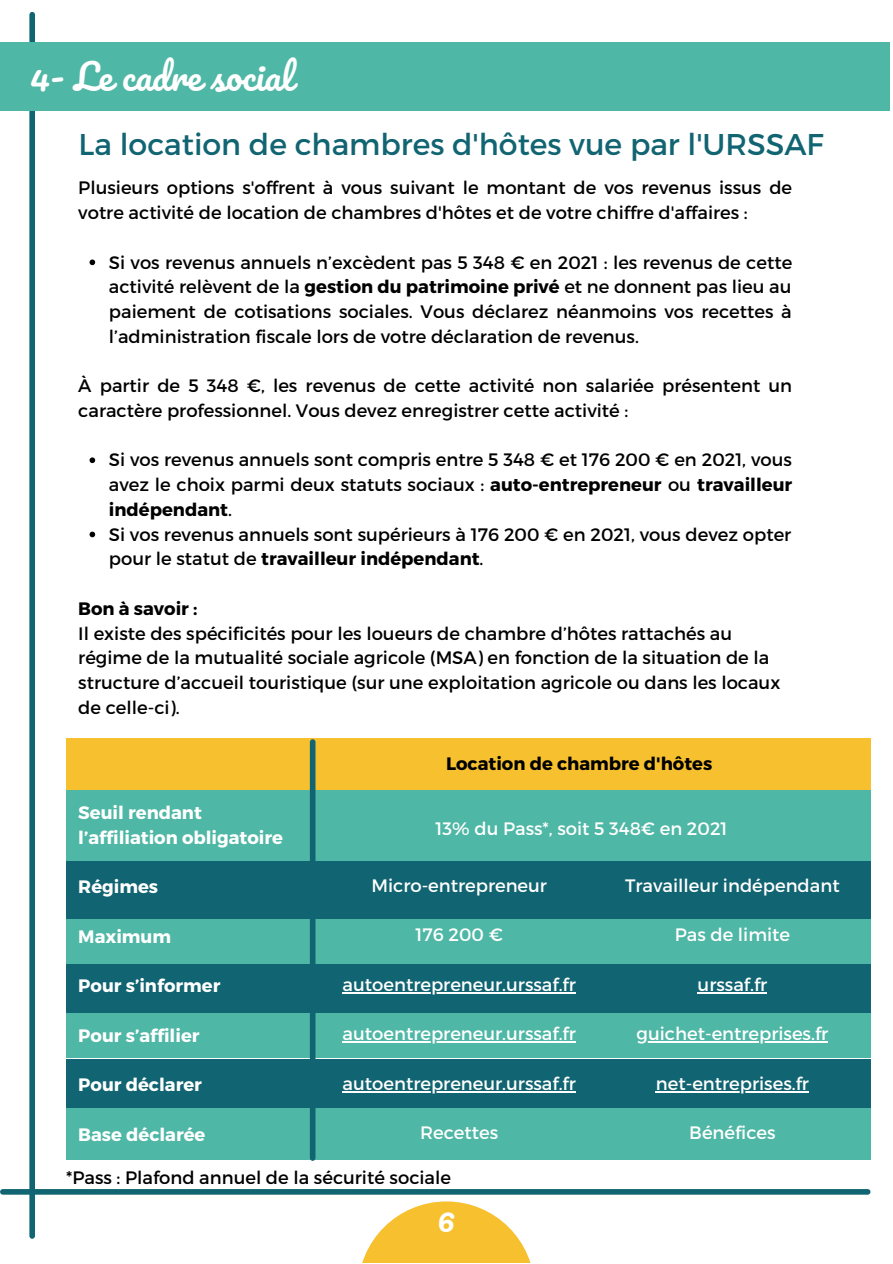
<style>
.page{position:relative;width:893px;height:1264px;background:#fff}
.page>*{position:absolute;margin:0;border:0;box-sizing:border-box;transform-origin:0 0}
.t1{font:36px "Pacifico";color:#fff}
.t2{font:33px "Pacifico";color:#fff}
.t3{font:30px "Montserrat";color:#116471}
.t4{font:18px/24.8px "Montserrat";color:#000}
.t5{font:18px "Montserrat";color:#fff}
.t6{font:700 18px/24.8px "Montserrat";color:#fff}
.t7{font:700 18px "Montserrat";color:#000}
.s1{font-weight:700}
</style>
<div class="page">
<div style="left:29px;top:15px;width:6px;height:1220px;background:#116471"></div>
<svg style="left:362px;top:1201px;width:168px;height:61px;fill:#f6c02e"></svg>
<svg style="left:3px;top:1188px;width:864px;height:6px;fill:#116471"></svg>
<div style="left:0;top:42px;width:890px;height:68px;background:#4fb7a5"></div>
<svg style="left:89px;top:259px;width:6px;height:6px"></svg>
<svg style="left:89px;top:457px;width:6px;height:6px"></svg>
<svg style="left:89px;top:531px;width:6px;height:6px"></svg>
<div style="left:66px;top:738px;width:804px;height:52px;background:#f6c02e"></div>
<div style="left:66px;top:790px;width:804px;height:71px;background:#4fb7a5"></div>
<div style="left:66px;top:918px;width:804px;height:46px;background:#4fb7a5"></div>
<div style="left:66px;top:861px;width:804px;height:57px;background:#116471"></div>
<div style="left:66px;top:1107px;width:804px;height:52px;background:#4fb7a5"></div>
<div style="left:66px;top:1059px;width:804px;height:48px;background:#116471"></div>
<div style="left:66px;top:1012px;width:804px;height:46px;background:#4fb7a5"></div>
<div style="left:66px;top:964px;width:804px;height:48px;background:#116471"></div>
<hr style="left:342px;top:992px;width:234px;height:1px;background:#fff">
<hr style="left:342px;top:1041px;width:234px;height:1px;background:#fff">
<hr style="left:342px;top:1090px;width:234px;height:2px;background:#fff">
<hr style="left:697px;top:992px;width:70px;height:1px;background:#fff">
<hr style="left:636px;top:1041px;width:192px;height:1px;background:#fff">
<hr style="left:655px;top:1090px;width:153px;height:2px;background:#fff">
<div style="left:310px;top:742px;width:5px;height:416px;background:#116471"></div>
<h1 class="t1" style="left:29px;top:57px;width:265px">4- Le cadre social</h1>
<h3 class="t3" style="left:78px;top:125px;width:746px">La location de chambres d'hôtes vue par l'URSSAF</h3>
<p class="t4" style="left:78px;top:175px;width:715px">Plusieurs options s'offrent à vous suivant le montant de vos revenus issus de votre activité de location de chambres d'hôtes et de votre chiffre d'affaires :</p>
<p class="t4" style="left:109px;top:249px;width:684px;text-align:justify">Si vos revenus annuels n’excèdent pas 5 348 € en 2021 : les revenus de cette activité relèvent de la <span class="s1">gestion du patrimoine privé</span> et ne donnent pas lieu au paiement de cotisations sociales. Vous déclarez néanmoins vos recettes à l’administration fiscale lors de votre déclaration de revenus.</p>
<p class="t4" style="left:78px;top:372px;width:715px">À partir de 5 348 €, les revenus de cette activité non salariée présentent un caractère professionnel. Vous devez enregistrer cette activité :</p>
<p class="t4" style="left:109px;top:447px;width:684px">Si vos revenus annuels sont compris entre 5 348 € et 176 200 € en 2021, vous avez le choix parmi deux statuts sociaux : <span class="s1">auto-entrepreneur</span> ou <span class="s1">travailleur indépendant</span>.<br>Si vos revenus annuels sont supérieurs à 176 200 € en 2021, vous devez opter pour le statut de <span class="s1">travailleur indépendant</span>.</p>
<p class="t7" style="left:78px;top:596px;width:121px">Bon à savoir :</p>
<p class="t4" style="left:78px;top:620px;width:703px">Il existe des spécificités pour les loueurs de chambre d’hôtes rattachés au régime de la mutualité sociale agricole (MSA) en fonction de la situation de la structure d’accueil touristique (sur une exploitation agricole ou dans les locaux de celle-ci).</p>
<p class="t7" style="left:446px;top:752px;width:268px">Location de chambre d'hôtes</p>
<p class="t6" style="left:78px;top:799px;width:206px">Seuil rendant l’affiliation obligatoire</p>
<p class="t6" style="left:78px;top:873px;width:81px">Régimes</p>
<p class="t6" style="left:78px;top:923px;width:94px">Maximum</p>
<p class="t6" style="left:78px;top:972px;width:143px">Pour s’informer</p>
<p class="t6" style="left:78px;top:1022px;width:123px">Pour s’affilier</p>
<p class="t6" style="left:78px;top:1071px;width:125px">Pour déclarer</p>
<p class="t6" style="left:78px;top:1121px;width:129px">Base déclarée</p>
<p class="t4" style="left:66px;top:1164px;width:386px">*Pass : Plafond annuel de la sécurité sociale</p>
<p class="t5" style="left:435px;top:816px;width:293px">13% du Pass*, soit 5 348€ en 2021</p>
<p class="t5" style="left:625px;top:873px;width:216px">Travailleur indépendant</p>
<p class="t5" style="left:674px;top:923px;width:117px">Pas de limite</p>
<p class="t5" style="left:697px;top:972px;width:71px">urssaf.fr</p>
<p class="t5" style="left:636px;top:1022px;width:193px">guichet-entreprises.fr</p>
<p class="t5" style="left:655px;top:1071px;width:154px">net-entreprises.fr</p>
<p class="t5" style="left:689px;top:1121px;width:88px">Bénéfices</p>
<p class="t5" style="left:371px;top:873px;width:177px">Micro-entrepreneur</p>
<p class="t5" style="left:415px;top:923px;width:89px">176 200 €</p>
<p class="t5" style="left:342px;top:972px;width:235px">autoentrepreneur.urssaf.fr</p>
<p class="t5" style="left:342px;top:1022px;width:235px">autoentrepreneur.urssaf.fr</p>
<p class="t5" style="left:342px;top:1071px;width:235px">autoentrepreneur.urssaf.fr</p>
<p class="t5" style="left:420px;top:1121px;width:79px">Recettes</p>
<h2 class="t2" style="left:437px;top:1200px;width:19px">6</h2>
</div>
